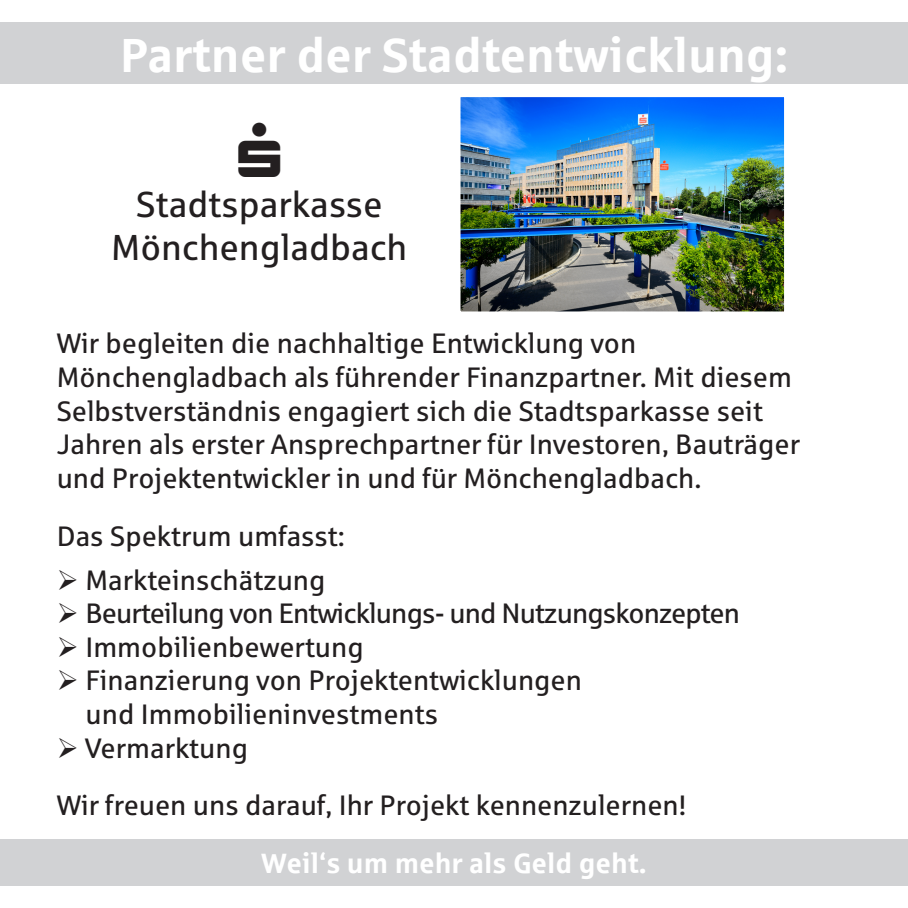
<style>
.page{position:relative;width:908px;height:908px;background:#fff}
.page>*{position:absolute;margin:0;border:0;box-sizing:border-box;transform-origin:0 0}
.t1{font:700 48px "Sparkasse Rg";color:#fff}
.t2{font:36px/43.2px "Sparkasse Rg";color:#231f20;text-align:center}
.t3{font:28px/33.6px "Sparkasse Rg";color:#231f20}
.t4{font:28px "Sparkasse Rg";letter-spacing:-.03em;color:#231f20}
.t5{font:700 28px "Sparkasse Rg";color:#fff}
</style>
<div class="page">
<div style="left:0;top:23px;width:907px;height:61px;background:#d1d2d4"></div>
<div style="left:0;top:838px;width:907px;height:46px;background:#d1d2d4"></div>
<img style="left:461px;top:98px;width:321px;height:212px">
<div style="left:455px;top:92px;width:333px;height:224px;border:5px solid #fff"></div>
<h1 class="t1" style="left:120px;top:24px;width:669px">Partner der Stadtentwicklung:</h1>
<p class="t2" style="left:111px;top:182px;width:297px">Stadtsparkasse<br>Mönchengladbach</p>
<p class="t3" style="left:57px;top:326px;width:744px">Wir begleiten die nachhaltige Entwicklung von Mönchengladbach als führender Finanzpartner. Mit diesem Selbstverständnis engagiert sich die Stadtsparkasse seit Jahren als erster Ansprechpartner für Investoren, Bauträger und Projektentwickler in und für Mönchengladbach.</p>
<p class="t3" style="left:57px;top:518px;width:289px">Das Spektrum umfasst:</p>
<p class="t3" style="left:57px;top:562px;width:270px">➢ Markteinschätzung</p>
<p class="t4" style="left:57px;top:597px;width:684px">➢ Beurteilung von Entwicklungs- und Nutzungskonzepten</p>
<p class="t3" style="left:57px;top:630px;width:308px">➢ Immobilienbewertung</p>
<p class="t3" style="left:86px;top:663px;width:497px;text-indent:-29px">➢ Finanzierung von Projektentwicklungen und Immobilieninvestments</p>
<p class="t3" style="left:57px;top:718px;width:630px;line-height:57.6px">➢ Vermarktung<br>Wir freuen uns darauf, Ihr Projekt kennenzulernen!</p>
<p class="t5" style="left:261px;top:845px;width:387px">Weil‘s um mehr als Geld geht.</p>
</div>
